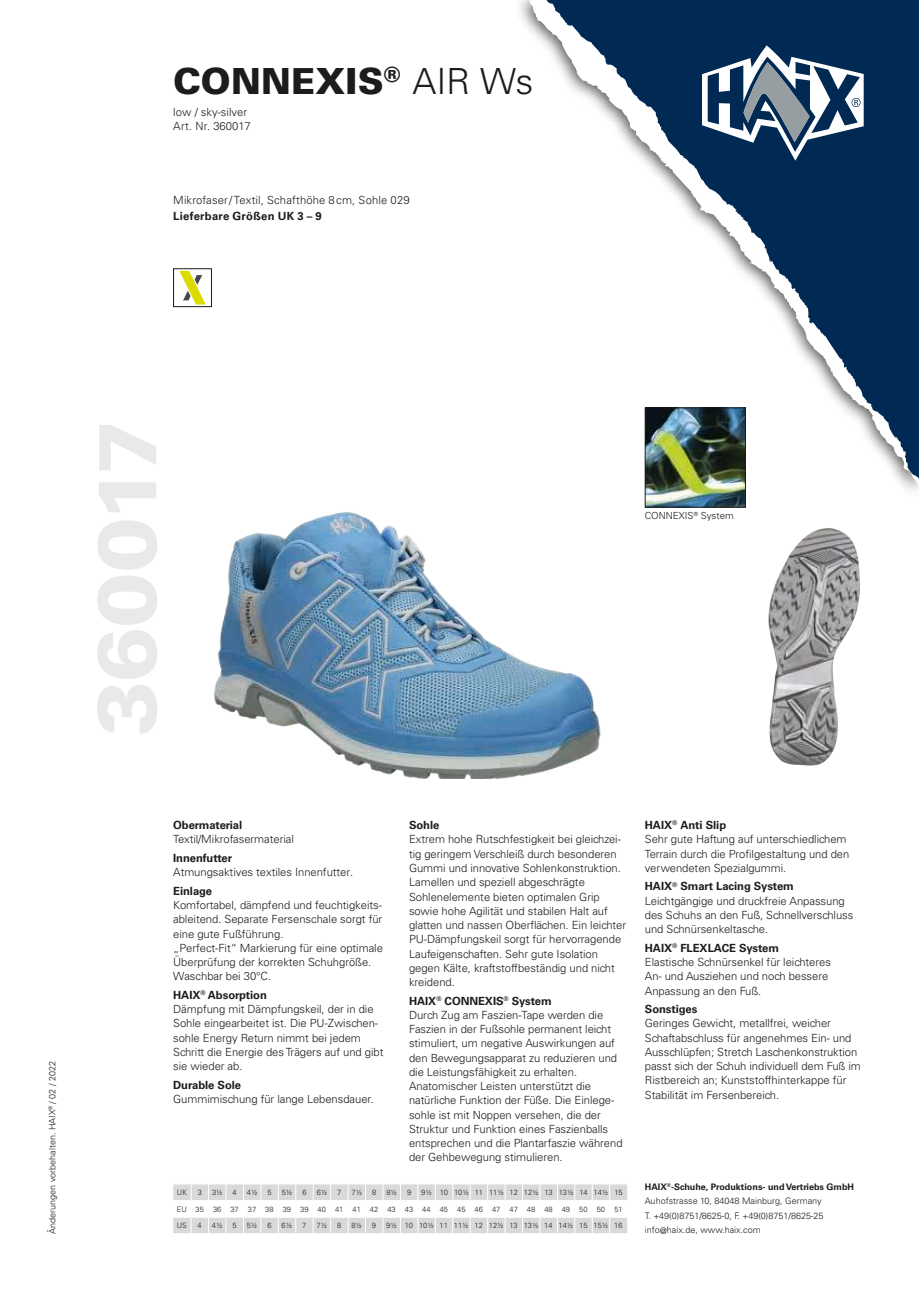
<style>
.page{position:relative;width:919px;height:1289px;background:#fff}
.page>*{position:absolute;margin:0;border:0;box-sizing:border-box;transform-origin:0 0}
.t1{font:900 82.5px "Univers LT Std";letter-spacing:-.01em;color:#e7e9eb}
.t2{font:900 36px "Univers LT Std";color:#1c1c1b}
.t3{font:300 11.25px/14.2px "Univers LT Std";letter-spacing:-.005em;color:#1c1c1b}
.t4{font:700 11.25px "Univers LT Std";letter-spacing:-.005em;color:#1c1c1b}
.t5{font:700 11.25px "Univers LT Std";letter-spacing:.025em;color:#1c1c1b}
.t6{font:300 9.75px "Univers LT Std";color:#1c1c1b}
.t7{font:300 9px/14.2px "Univers LT Std";color:#1c1c1b}
.t8{font:300 7.5px "Univers LT Std";color:#1c1c1b}
.s1{font-weight:300}
.s2{font-weight:700}
</style>
<div class="page">
<svg style="left:546px;top:0;width:372px;height:478px"></svg>
<svg style="left:702px;top:45px;width:161px;height:116px"></svg>
<svg style="left:173px;top:1184px;width:454px;height:50px"></svg>
<img style="left:646px;top:409px;width:97px;height:96px">
<div style="left:644px;top:407px;width:101px;height:100px;border:1px solid #1c1c1b"></div>
<div style="left:173px;top:268px;width:39px;height:39px;border:1px solid #1c1c1b"></div>
<svg style="left:179px;top:271px;width:27px;height:33px"></svg>
<img style="left:768px;top:528px;width:92px;height:238px">
<img style="left:214px;top:512px;width:387px;height:267px">
<h2 class="t2" style="left:173px;top:61px;width:361px">CONNEXIS<sup>®</sup> <span class="s1">AIR Ws</span></h2>
<p class="t3" style="left:173px;top:105px;width:79px;line-height:13.5px">low / sky-silver<br>Art. Nr. 360017</p>
<p class="t3" style="left:173px;top:192px;width:238px">Mikrofaser / Textil, Schafthöhe 8 cm, Sohle 029</p>
<p class="t5" style="left:173px;top:212px;width:150px">Lieferbare Größen UK 3 – 9</p>
<p class="t7" style="left:45px;top:1233px;width:174px;rotate:-90deg">Änderungen vorbehalten. HAIX<sup>®</sup> / 02 / 2022</p>
<h1 class="t1" style="left:79px;top:736px;width:318px;rotate:-90deg">360017</h1>
<p class="t6" style="left:644px;top:510px;width:91px">CONNEXIS<sup>®</sup> System</p>
<p class="t4" style="left:173px;top:820px;width:70px">Obermaterial</p>
<p class="t3" style="left:173px;top:832px;width:122px">Textil/Mikrofasermaterial</p>
<p class="t4" style="left:173px;top:853px;width:60px">Innenfutter</p>
<p class="t3" style="left:173px;top:865px;width:181px">Atmungsaktives textiles Innenfutter.</p>
<p class="t4" style="left:173px;top:886px;width:40px">Einlage</p>
<p class="t3" style="left:173px;top:897px;width:211px">Komfortabel, dämpfend und feuchtigkeits&shy;ableitend. Separate Fersenschale sorgt für eine gute Fußführung.<br>„Perfect-Fit“ Markierung für eine optimale Überprüfung der korrekten Schuhgröße.<br>Waschbar bei 30°C.</p>
<p class="t3" style="left:173px;top:987px;width:212px"><span class="s2">HAIX</span><sup>®</sup> <span class="s2">Absorption<br></span>Dämpfung mit Dämpfungskeil, der in die<br>Sohle eingearbeitet ist. Die PU-Zwischen&shy;sohle Energy Return nimmt bei jedem<br>Schritt die Energie des Trägers auf und gibt sie wieder ab.</p>
<p class="t4" style="left:173px;top:1080px;width:69px">Durable Sole</p>
<p class="t3" style="left:173px;top:1091px;width:202px">Gummimischung für lange Lebensdauer.</p>
<p class="t4" style="left:409px;top:820px;width:32px">Sohle</p>
<p class="t3" style="left:409px;top:832px;width:219px">Extrem hohe Rutschfestigkeit bei gleichzei&shy;tig geringem Verschleiß durch besonderen Gummi und innovative Sohlenkonstruktion.<br>Lamellen und speziell abgeschrägte Sohlenelemente bieten optimalen Grip sowie hohe Agilität und stabilen Halt auf glatten und nassen Oberflächen. Ein leichter PU-Dämpfungskeil sorgt für hervorragende Laufeigenschaften. Sehr gute Isolation gegen Kälte, kraftstoffbeständig und nicht kreidend.</p>
<p class="t3" style="left:409px;top:993px;width:215px"><span class="s2">HAIX</span><sup>®</sup> <span class="s2">CONNEXIS</span><sup>®</sup> <span class="s2">System<br></span>Durch Zug am Faszien-Tape werden die Faszien in der Fußsohle permanent leicht stimuliert, um negative Auswirkungen auf den Bewegungsapparat zu reduzieren und die Leistungsfähigkeit zu erhalten.<br>Anatomischer Leisten unterstützt die natürliche Funktion der Füße. Die Einlege&shy;sohle ist mit Noppen versehen, die der Struktur und Funktion eines Faszienballs entsprechen und die Plantarfaszie während der Gehbewegung stimulieren.</p>
<p class="t8" style="left:177px;top:1187px;width:11px">UK</p>
<p class="t8" style="left:198px;top:1187px;width:6px">3</p>
<p class="t8" style="left:212px;top:1187px;width:12px">3½</p>
<p class="t8" style="left:232px;top:1187px;width:6px">4</p>
<p class="t8" style="left:247px;top:1187px;width:12px">4½</p>
<p class="t8" style="left:267px;top:1187px;width:6px">5</p>
<p class="t8" style="left:282px;top:1187px;width:12px">5½</p>
<p class="t8" style="left:302px;top:1187px;width:6px">6</p>
<p class="t8" style="left:316px;top:1187px;width:12px">6½</p>
<p class="t8" style="left:337px;top:1187px;width:6px">7</p>
<p class="t8" style="left:351px;top:1187px;width:12px">7½</p>
<p class="t8" style="left:372px;top:1187px;width:6px">8</p>
<p class="t8" style="left:386px;top:1187px;width:12px">8½</p>
<p class="t8" style="left:407px;top:1187px;width:6px">9</p>
<p class="t8" style="left:421px;top:1187px;width:203px">9½ 10 10½ 11 11½ 12 12½ 13 13½ 14 14½ 15</p>
<p class="t8" style="left:177px;top:1204px;width:447px">EU 35 36 37 37 38 39 39 40 41 41 42 43 43 44 45 45 46 47 47 48 48 49 50 50 51</p>
<p class="t8" style="left:177px;top:1221px;width:11px">US</p>
<p class="t8" style="left:197px;top:1221px;width:6px">4</p>
<p class="t8" style="left:212px;top:1221px;width:12px">4½</p>
<p class="t8" style="left:232px;top:1221px;width:6px">5</p>
<p class="t8" style="left:247px;top:1221px;width:12px">5½</p>
<p class="t8" style="left:267px;top:1221px;width:6px">6</p>
<p class="t8" style="left:281px;top:1221px;width:12px">6½</p>
<p class="t8" style="left:302px;top:1221px;width:6px">7</p>
<p class="t8" style="left:316px;top:1221px;width:12px">7½</p>
<p class="t8" style="left:337px;top:1221px;width:6px">8</p>
<p class="t8" style="left:351px;top:1221px;width:12px">8½</p>
<p class="t8" style="left:372px;top:1221px;width:6px">9</p>
<p class="t8" style="left:386px;top:1221px;width:238px">9½ 10 10½ 11 11½ 12 12½ 13 13½ 14 14½ 15 15½ 16</p>
<p class="t3" style="left:644px;top:818px;width:206px"><span class="s2">HAIX</span><sup>®</sup> <span class="s2">Anti Slip<br></span>Sehr gute Haftung auf unterschiedlichem<br>Terrain durch die Profilgestaltung und den verwendeten Spezialgummi.</p>
<p class="t3" style="left:644px;top:879px;width:210px"><span class="s2">HAIX</span><sup>®</sup> <span class="s2">Smart Lacing System </span>Leichtgängige und druckfreie Anpassung des Schuhs an den Fuß, Schnellverschluss und Schnürsenkeltasche.</p>
<p class="t3" style="left:644px;top:940px;width:188px"><span class="s2">HAIX</span><sup>®</sup> <span class="s2">FLEXLACE System<br></span>Elastische Schnürsenkel für leichteres<br>An- und Ausziehen und noch bessere<br>Anpassung an den Fuß.</p>
<p class="t4" style="left:644px;top:1004px;width:54px">Sonstiges</p>
<p class="t3" style="left:644px;top:1016px;width:217px">Geringes Gewicht, metallfrei, weicher Schaftabschluss für angenehmes Ein- und Ausschlüpfen; Stretch Laschenkonstruktion passt sich der Schuh individuell dem Fuß im Ristbereich an; Kunststoffhinterkappe für Stabilität im Fersenbereich.</p>
<p class="t7" style="left:644px;top:1179px;width:211px"><span class="s2">HAIX</span><sup>®</sup><span class="s2">-Schuhe, Produktions- und Vertriebs GmbH </span>Auhofstrasse 10, 84048 Mainburg, Germany<br>T. +49(0)8751/8625-0, F. +49(0)8751/8625-25 info@haix.de, www.haix.com</p>
</div>
